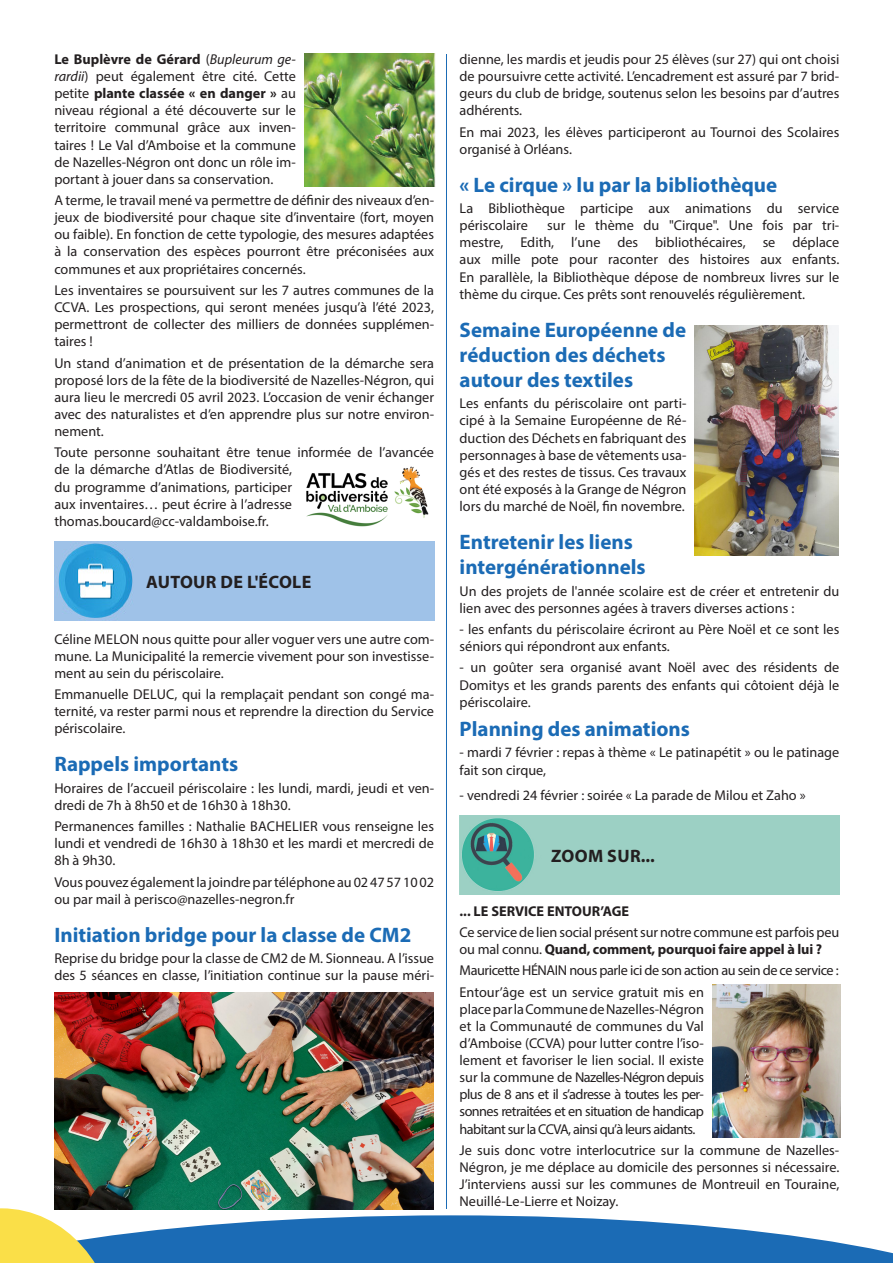
<style>
.page{position:relative;width:893px;height:1263px;background:#fff}
.page>*{position:absolute;margin:0;border:0;box-sizing:border-box;transform-origin:0 0}
.Titre_bleu{font:700 21px/25.2px "Myriad Pro";color:#1b6bb5}
.Texte{font:700 21px "Myriad Pro";color:#1b6bb5}
.Titre_rubrique{font:700 18px "Myriad Pro";letter-spacing:.02em;color:#231f20}
.Texte-2{font:14.25px/17.1px "Myriad Pro";color:#231f20;text-align:justify}
.Texte-3{font:14.25px "Myriad Pro";letter-spacing:-.03em;color:#231f20}
.Texte-4{font:700 14.25px "Myriad Pro";color:#231f20}
.s1{font-weight:700}
.s2{font-style:italic}
</style>
<div class="page">
<hr style="left:446px;top:54px;width:1px;height:1155px;background:#1b6bb5">
<img style="left:54px;top:541px;width:380px;height:79px">
<img style="left:460px;top:815px;width:379px;height:79px">
<svg style="left:0;top:1208px;width:893px;height:55px"></svg>
<img style="left:304px;top:53px;width:131px;height:133px">
<img style="left:695px;top:325px;width:144px;height:231px">
<img style="left:712px;top:984px;width:128px;height:153px">
<img style="left:54px;top:993px;width:379px;height:216px">
<img style="left:306px;top:466px;width:123px;height:60px">
<p class="Texte-2" style="left:54px;top:50px;width:243px"><span class="s1">Le Buplèvre de Gérard</span> (<span class="s2">Bupleurum ge&shy;rardii</span>) peut également être cité. Cette petite <span class="s1">plante classée « en danger »</span> au niveau régional a été découverte sur le territoire communal grâce aux inven&shy;taires ! Le Val d’Amboise et la commune de Nazelles-Négron ont donc un rôle im&shy;portant à jouer dans sa conservation.</p>
<p class="Texte-2" style="left:54px;top:192px;width:381px">A terme, le travail mené va permettre de définir des niveaux d’en&shy;jeux de biodiversité pour chaque site d’inventaire (fort, moyen ou faible). En fonction de cette typologie, des mesures adaptées à la conservation des espèces pourront être préconisées aux communes et aux propriétaires concernés.</p>
<p class="Texte-2" style="left:54px;top:281px;width:381px">Les inventaires se poursuivent sur les 7 autres communes de la CCVA. Les prospections, qui seront menées jusqu’à l’été 2023, permettront de collecter des milliers de données supplémen&shy;taires !</p>
<p class="Texte-2" style="left:54px;top:354px;width:381px">Un stand d’animation et de présentation de la démarche sera proposé lors de la fête de la biodiversité de Nazelles-Négron, qui aura lieu le mercredi 05 avril 2023. L’occasion de venir échanger avec des naturalistes et d’en apprendre plus sur notre environ&shy;nement.</p>
<p class="Texte-2" style="left:54px;top:444px;width:381px;text-align:left">Toute personne souhaitant être tenue informée de l’avancée de la démarche d’Atlas de Biodiversité,<br>du programme d’animations, participer<br>aux inventaires… peut écrire à l’adresse thomas.boucard@cc-valdamboise.fr.</p>
<p class="Titre_rubrique" style="left:146px;top:570px;width:167px">AUTOUR DE L'ÉCOLE</p>
<p class="Texte-2" style="left:54px;top:630px;width:381px">Céline MELON nous quitte pour aller voguer vers une autre com&shy;mune. La Municipalité la remercie vivement pour son investisse&shy;ment au sein du périscolaire.</p>
<p class="Texte-2" style="left:54px;top:686px;width:381px">Emmanuelle DELUC, qui la remplaçait pendant son congé ma&shy;ternité, va rester parmi nous et reprendre la direction du Service périscolaire.</p>
<p class="Titre_bleu" style="left:54px;top:751px;width:185px">Rappels importants</p>
<p class="Texte-2" style="left:54px;top:779px;width:381px">Horaires de l’accueil périscolaire : les lundi, mardi, jeudi et ven&shy;dredi de 7h à 8h50 et de 16h30 à 18h30.</p>
<p class="Texte-2" style="left:54px;top:818px;width:381px">Permanences familles : Nathalie BACHELIER vous renseigne les lundi et vendredi de 16h30 à 18h30 et les mardi et mercredi de 8h à 9h30.</p>
<p class="Texte-2" style="left:54px;top:873px;width:381px">Vous pouvez également la joindre par téléphone au 02 47 57 10 02 ou par mail à perisco@nazelles-negron.fr</p>
<p class="Titre_bleu" style="left:54px;top:921px;width:358px">Initiation bridge pour la classe de CM2</p>
<p class="Texte-2" style="left:54px;top:950px;width:381px">Reprise du bridge pour la classe de CM2 de M. Sionneau. A l’issue des 5 séances en classe, l’initiation continue sur la pause méri-</p>
<p class="Texte-2" style="left:460px;top:50px;width:381px">dienne, les mardis et jeudis pour 25 élèves (sur 27) qui ont choisi de poursuivre cette activité. L’encadrement est assuré par 7 brid&shy;geurs du club de bridge, soutenus selon les besoins par d’autres adhérents.</p>
<p class="Texte-2" style="left:460px;top:123px;width:381px">En mai 2023, les élèves participeront au Tournoi des Scolaires organisé à Orléans.</p>
<p class="Titre_bleu" style="left:460px;top:171px;width:319px">« Le cirque » lu par la bibliothèque</p>
<p class="Texte-2" style="left:460px;top:200px;width:381px">La Bibliothèque participe aux animations du service périscolaire</p>
<p class="Texte-2" style="left:460px;top:217px;width:381px;text-indent:88px">sur le thème du "Cirque". Une fois par tri&shy;mestre, Edith, l’une des bibliothécaires, se déplace aux mille pote pour raconter des histoires aux enfants.<br>En parallèle, la Bibliothèque dépose de nombreux livres sur le thème du cirque. Ces prêts sont renouvelés régulièrement.</p>
<p class="Titre_bleu" style="left:460px;top:316px;width:228px">Semaine Européenne de réduction des déchets autour des textiles</p>
<p class="Texte-2" style="left:460px;top:395px;width:228px">Les enfants du périscolaire ont parti&shy;cipé à la Semaine Européenne de Ré&shy;duction des Déchets en fabriquant des personnages à base de vêtements usa&shy;gés et des restes de tissus. Ces travaux ont été exposés à la Grange de Négron lors du marché de Noël, fin novembre.</p>
<p class="Titre_bleu" style="left:460px;top:529px;width:188px">Entretenir les liens intergénérationnels</p>
<p class="Texte-2" style="left:460px;top:582px;width:381px">Un des projets de l'année scolaire est de créer et entretenir du lien avec des personnes agées à travers diverses actions :</p>
<p class="Texte-2" style="left:460px;top:620px;width:381px">- les enfants du périscolaire écriront au Père Noël et ce sont les séniors qui répondront aux enfants.</p>
<p class="Texte-2" style="left:460px;top:659px;width:381px">- un goûter sera organisé avant Noël avec des résidents de Domitys et les grands parents des enfants qui côtoient déjà le périscolaire.</p>
<p class="Texte" style="left:460px;top:715px;width:232px">Planning des animations</p>
<p class="Texte-2" style="left:460px;top:744px;width:381px">- mardi 7 février : repas à thème « Le patinapétit » ou le patinage fait son cirque,</p>
<p class="Texte-2" style="left:460px;top:786px;width:348px">- vendredi 24 février : soirée « La parade de Milou et Zaho »</p>
<p class="Titre_rubrique" style="left:551px;top:844px;width:105px">ZOOM SUR...</p>
<p class="Texte-4" style="left:460px;top:901px;width:171px">... LE SERVICE ENTOUR’AGE</p>
<p class="Texte-2" style="left:460px;top:923px;width:381px">Ce service de lien social présent sur notre commune est parfois peu ou mal connu. <span class="s1">Quand, comment, pourquoi faire appel à lui ?</span></p>
<p class="Texte-3" style="left:460px;top:962px;width:381px">Mauricette HÉNAIN nous parle ici de son action au sein de ce service :</p>
<p class="Texte-2" style="left:460px;top:983px;width:246px">Entour’âge est un service gratuit mis en place par la Commune de Nazelles-Négron et la Communauté de communes du Val d’Amboise (CCVA) pour lutter contre l’iso&shy;lement et favoriser le lien social. Il existe sur la commune de Nazelles-Négron depuis plus de 8 ans et il s’adresse à toutes les per&shy;sonnes retraitées et en situation de handicap habitant sur la CCVA, ainsi qu’à leurs aidants.</p>
<p class="Texte-2" style="left:460px;top:1141px;width:381px">Je suis donc votre interlocutrice sur la commune de Nazelles-Négron, je me déplace au domicile des personnes si nécessaire.<br>J’interviens aussi sur les communes de Montreuil en Touraine, Neuillé-Le-Lierre et Noizay.</p>
</div>
